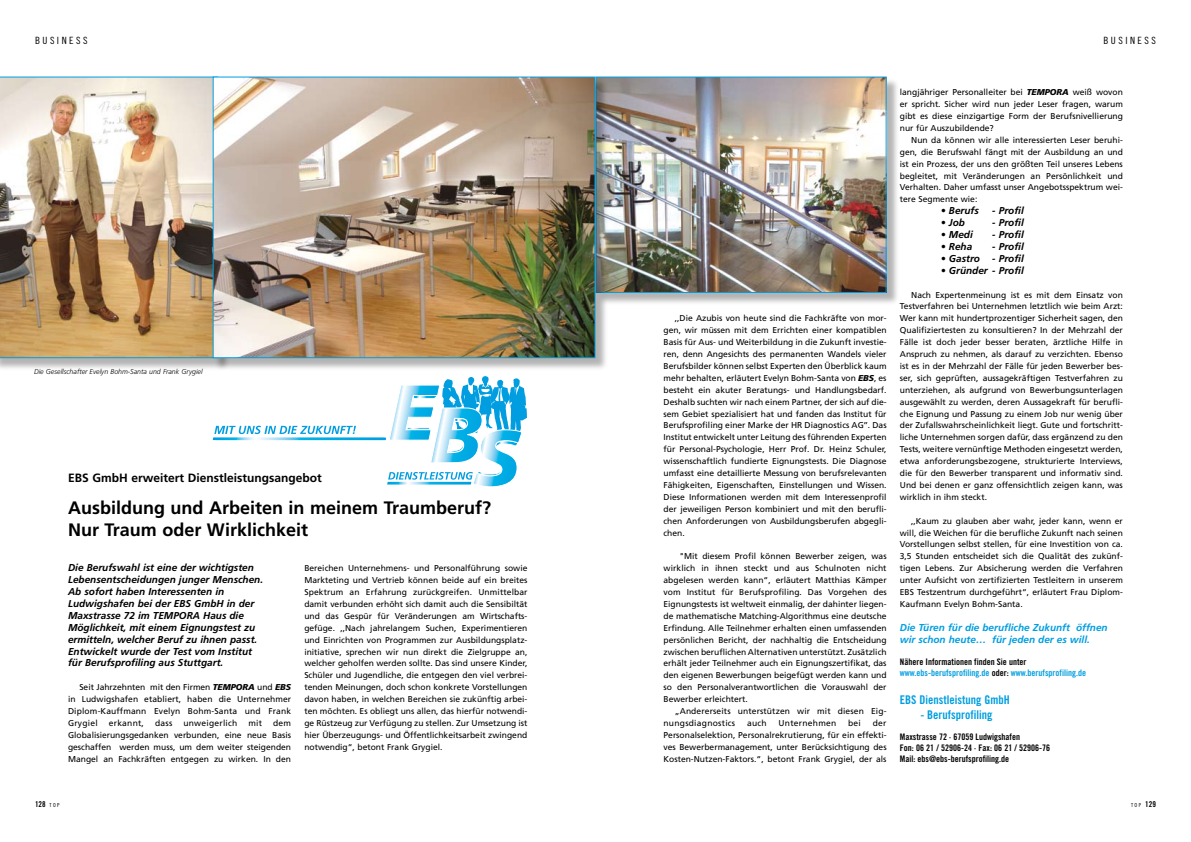
<style>
.page{position:relative;width:1191px;height:842px;background:#fff}
.page>*{position:absolute;margin:0;border:0;box-sizing:border-box;transform-origin:0 0}
.t1{font:700 18px/21.6px "Frutiger CE";color:#000}
.t2{font:700 12px "Frutiger CE";color:#000}
.t3{font:12px "Trade Gothic LT Bold Cond Twenty";color:#009ee0}
.t4{font:italic 700 10px/11.9px "Frutiger CE";color:#000}
.t5{font:italic 700 10px/11.9px "Frutiger CE";color:#009ee0}
.t6{font:10px "Trade Gothic LT Cond Eighteen";letter-spacing:.25em;color:#000}
.t7{font:9px/10.8px "Trade Gothic LT Bold Cond Twenty";color:#000}
.t8{font:9px/10.8px "Trade Gothic LT Bold Cond Twenty";color:#009ee0}
.t9{font:8.5px/11.9px "Frutiger CE";color:#000;text-align:justify}
.t10{font:8.5px "Frutiger CE";letter-spacing:.025em;color:#000}
.t11{font:8.5px "Frutiger CE";letter-spacing:.03em;color:#000}
.t12{font:8px "Trade Gothic LT Bold Cond Twenty";color:#000}
.t13{font:italic 300 7px "Frutiger CE";color:#000}
.t14{font:5.5px "Trade Gothic LT Cond Eighteen";color:#000}
.s1{font-weight:900;font-style:italic}
.s2{color:#000}
.s3{font-family:"Trade Gothic LT Cond Eighteen";font-size:5.5px}
.s4{font-family:"Trade Gothic LT Bold Cond Twenty";font-size:8px}
</style>
<div class="page">
<div style="left:0;top:78px;width:232px;height:293px;background:#000;opacity:.3"></div>
<img style="left:0;top:77px;width:213px;height:281px">
<div style="left:596px;top:78px;width:304px;height:228px;background:#000;opacity:.3"></div>
<img style="left:608px;top:79px;width:276px;height:212px">
<div style="left:595px;top:77px;width:291px;height:216px;border:1px solid #009ee0"></div>
<div style="left:214px;top:78px;width:394px;height:293px;background:#000;opacity:.3"></div>
<img style="left:215px;top:79px;width:378px;height:277px">
<div style="left:213px;top:77px;width:382px;height:281px;border:1px solid #009ee0"></div>
<svg style="left:213px;top:376px;width:314px;height:111px"></svg>
<p class="t6" style="left:35px;top:35px;width:54px">BUSINESS</p>
<p class="t13" style="left:34px;top:367px;width:170px">Die Gesellschafter Evelyn Bohm-Santa und Frank Grygiel</p>
<h2 class="t2" style="left:68px;top:471px;width:255px">EBS GmbH erweitert Dienstleistungsangebot</h2>
<h1 class="t1" style="left:68px;top:497px;width:424px">Ausbildung und Arbeiten in meinem Traumberuf?<br>Nur Traum oder Wirklichkeit</h1>
<p class="t4" style="left:68px;top:562px;width:197px">Die Berufswahl ist eine der wichtigsten Lebens-entscheidungen junger Menschen.<br>Ab sofort haben Interessenten in Ludwigshafen bei der EBS GmbH in der Maxstrasse 72 im TEMPORA Haus die Möglichkeit, mit einem Eignungstest zu ermitteln, welcher Beruf zu ihnen passt.<br>Entwickelt wurde der Test vom Institut für Berufsprofiling aus Stuttgart.</p>
<p class="t9" style="left:68px;top:681px;width:225px;text-indent:11px">Seit Jahrzehnten mit den Firmen <span class="s1">TEMPORA</span> und <span class="s1">EBS </span>in Ludwigshafen etabliert, haben die Unternehmer Diplom-Kauffmann Evelyn Bohm-Santa und Frank Grygiel</p>
<p class="t9" style="left:68px;top:717px;width:225px;text-indent:205px">dem Globalisierungsgedanken verbunden, eine neue Basis geschaffen werden muss, um dem weiter steigenden Mangel an Fachkräften entgegen zu wirken. In den</p>
<p class="t10" style="left:109px;top:718px;width:37px">erkannt,</p>
<p class="t9" style="left:155px;top:717px;width:19px">dass</p>
<p class="t10" style="left:183px;top:718px;width:56px">unweigerlich</p>
<p class="t9" style="left:248px;top:717px;width:15px">mit</p>
<p class="t9" style="left:304px;top:562px;width:225px">Bereichen Unternehmens- und Personalführung sowie Markteting und Vertrieb können beide auf ein breites Spektrum an Erfahrung zurückgreifen. Unmittelbar damit verbunden erhöht sich damit auch die Sensibiltät und das Gespür für Veränderungen am Wirtschafts&shy;gefüge. ,,Nach jahrelangem Suchen, Experimentieren und Ein- richten von Programmen zur Ausbildungsplatz&shy;initiative, sprechen wir nun direkt die Zielgruppe an, welcher geholfen werden sollte. Das sind unsere Kinder, Schüler und Jugendliche, die entgegen den viel verbrei&shy;tenden Meinungen, doch schon konkrete Vorstellungen davon haben, in welchen Bereichen sie zukünftig arbei&shy;ten möchten. Es obliegt uns allen, das hierfür notwendi&shy;ge Rüstzeug zur Verfügung zu stellen. Zur Umsetzung ist hier Überzeugungs- und Öffentlichkeitsarbeit zwingend notwendig“, betont Frank Grygiel.</p>
<p class="t6" style="left:1103px;top:35px;width:54px">BUSINESS</p>
<p class="t9" style="left:663px;top:312px;width:225px;text-indent:11px">,,Die Azubis von heute sind die Fachkräfte von mor&shy;gen, wir müssen mit dem Errichten einer kompatiblen Basis für Aus- und Weiterbildung in die Zukunft investie&shy;ren, denn Angesichts des permanenten Wandels vieler Berufsbilder können selbst Experten den Überblick kaum mehr behalten, erläutert Evelyn Bohm-Santa von <span class="s1">EBS</span>, es besteht ein akuter Beratungs- und Handlungsbedarf.<br>Deshalb suchten wir nach einem Partner, der sich auf die&shy;sem Gebiet spezialisiert hat und fanden das Institut für Berufsprofiling einer Marke der HR Diagnostics AG’’. Das Institut entwickelt unter Leitung des führenden Experten für Personal-Psychologie, Herr Prof. Dr. Heinz Schuler, wissenschaftlich fundierte Eignungstests. Die Diagnose umfasst eine detaillierte Messung von berufsrelevanten Fähigkeiten, Eigenschaften, Einstellungen und Wissen.<br>Diese Informationen werden mit dem Interessenprofil der jeweiligen Person kombiniert und mit den berufli&shy;chen Anforderungen von Ausbildungsberufen abgegli&shy;chen.</p>
<p class="t9" style="left:663px;top:550px;width:225px;text-indent:16px">"Mit diesem Profil können Bewerber zeigen, was wirklich in ihnen steckt und aus Schulnoten nicht ab----gelesen werden kann“, erläutert Matthias Kämper vom Institut für Berufsprofiling. Das Vorgehen des Eignungstests ist weltweit einmalig, der dahinter liegen&shy;de mathematische Matching-Algorithmus eine deutsche Erfindung. Alle Teilnehmer erhalten einen umfassenden persönlichen Bericht, der nachhaltig die Entscheidung zwischen beruflichen Alternativen unterstützt. Zusätzlich erhält jeder Teilnehmer auch ein Eignungszertifikat, das den eigenen Bewerbungen beigefügt werden kann und so den Personalverantwortlichen die Vorauswahl der Bewerber erleichtert.</p>
<p class="t9" style="left:663px;top:705px;width:224px;text-indent:11px">„Andererseits unterstützen wir mit diesen Eig&shy;nungs-----diagnostics</p>
<p class="t9" style="left:663px;top:717px;width:225px;text-indent:209px">der Personalselektion, Personalrekrutierung, für ein effekti&shy;ves Bewerbermanagement, unter Berücksichtigung des Kosten-Nutzen-Faktors.“, betont Frank Grygiel, der als</p>
<p class="t9" style="left:747px;top:717px;width:21px">auch</p>
<p class="t11" style="left:778px;top:718px;width:59px">Unternehmen</p>
<p class="t9" style="left:848px;top:717px;width:14px">bei</p>
<p class="t9" style="left:900px;top:86px;width:225px">langjähriger Personalleiter bei <span class="s1">TEMPORA</span> weiß wovon er spricht. Sicher wird nun jeder Leser fragen, warum gibt es diese einzigartige Form der Berufsnivellierung nur für Auszubildende?</p>
<p class="t9" style="left:900px;top:134px;width:225px;text-indent:11px">Nun da können wir alle interessierten Leser beruhi&shy;gen, die Berufswahl fängt mit der Ausbildung an und ist ein Prozess, der uns den größten Teil unseres Lebens begleitet, mit Veränderungen an Persönlichkeit und Verhalten. Daher umfasst unser Angebotsspektrum wei&shy;tere Segmente wie:</p>
<p class="t4" style="left:941px;top:205px;width:40px">• Berufs</p>
<p class="t4" style="left:992px;top:205px;width:33px">- Profil</p>
<p class="t4" style="left:941px;top:217px;width:26px">• Job</p>
<p class="t4" style="left:992px;top:217px;width:33px">- Profil</p>
<p class="t4" style="left:941px;top:229px;width:33px">• Medi</p>
<p class="t4" style="left:992px;top:229px;width:33px">- Profil</p>
<p class="t4" style="left:941px;top:240px;width:33px">• Reha</p>
<p class="t4" style="left:992px;top:240px;width:33px">- Profil</p>
<p class="t4" style="left:941px;top:252px;width:84px">• Gastro - Profil</p>
<p class="t4" style="left:941px;top:264px;width:84px">• Gründer - Profil</p>
<p class="t9" style="left:900px;top:289px;width:224px;text-indent:11px">Nach Expertenmeinung ist es mit dem Einsatz von Testverfahren bei Unternehmen letztlich wie beim Arzt:<br>Wer kann mit hundertprozentiger Sicherheit sagen, den Qualifiziertesten zu konsultieren? In der Mehrzahl der Fälle ist doch jeder besser beraten, ärztliche Hilfe in Anspruch zu nehmen, als darauf zu verzichten. Ebenso ist es in der Mehrzahl der Fälle für jeden Bewerber bes&shy;ser, sich geprüften, aussagekräftigen Testverfahren zu unterziehen, als aufgrund von Bewerbungsunterlagen ausgewählt zu werden, deren Aussagekraft für berufli&shy;che Eignung und Passung zu einem Job nur wenig über der Zufallswahrscheinlichkeit liegt. Gute und fortschritt&shy;liche Unternehmen sorgen dafür, dass ergänzend zu den Tests, weitere vernünftige Methoden eingesetzt werden, etwa anforderungsbezogene, strukturierte Interviews, die für den Bewerber transparent und informativ sind.<br>Und bei denen er ganz offensichtlich zeigen kann, was wirklich in ihm steckt.</p>
<p class="t9" style="left:900px;top:515px;width:225px;text-indent:11px">,,Kaum zu glauben aber wahr, jeder kann, wenn er will, die Weichen für die berufliche Zukunft nach seinen Vorstellungen selbst stellen, für eine Investition von ca.<br>3,5 Stunden entscheidet sich die Qualität des zukünf&shy;tigen Lebens. Zur Absicherung werden die Verfahren unter Aufsicht von zertifizierten Testleitern in unserem EBS Testzentrum durchgeführt“, erläutert Frau Diplom-Kaufmann Evelyn Bohm-Santa.</p>
<p class="t5" style="left:900px;top:621px;width:209px">Die Türen für die berufliche Zukunft öffnen wir schon heute… für jeden der es will.</p>
<p class="t8" style="left:900px;top:657px;width:188px"><span class="s2">Nähere Informationen finden Sie unter </span>www.ebs-berufsprofiling.de <span class="s2">oder:</span> www.berufsprofiling.de</p>
<h2 class="t3" style="left:900px;top:693px;width:111px">EBS Dienstleistung GmbH</h2>
<h2 class="t3" style="left:920px;top:707px;width:74px">- Berufsprofiling</h2>
<p class="t7" style="left:900px;top:731px;width:152px">Maxstrasse 72 · 67059 Ludwigshafen<br>Fon: 06 21 / 52906-24 · Fax: 06 21 / 52906-76<br>Mail: ebs@ebs-berufsprofiling.de</p>
<p class="t12" style="left:35px;top:799px;width:26px">128 <span class="s3">TOP</span></p>
<p class="t14" style="left:1131px;top:802px;width:26px">TOP <span class="s4">129</span></p>
</div>
